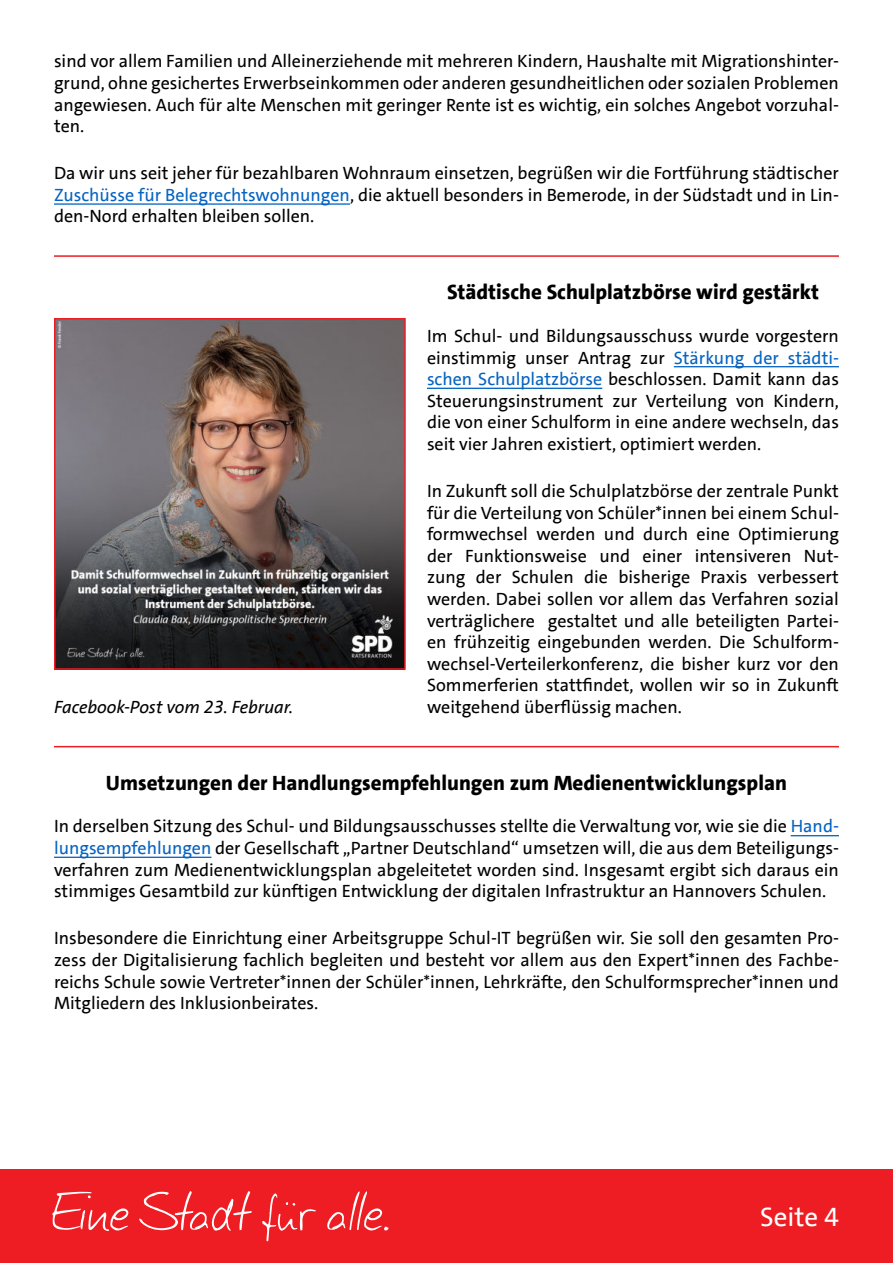
<style>
.page{position:relative;width:893px;height:1263px;background:#fff}
.page>*{position:absolute;margin:0;border:0;box-sizing:border-box;transform-origin:0 0}
.t1{font:27px "SPD The Sans";color:#fff}
.t2{font:800 21px "SPD The Sans";color:#000}
.t3{font:18px/21.6px "SPD The Sans";color:#000;text-align:justify}
.t4{font:italic 18px "SPD The Sans";color:#000}
.s1{color:#0563c1}
</style>
<div class="page">
<div style="left:0;top:1169px;width:893px;height:94px;background:#ee1d23"></div>
<svg style="left:52px;top:1192px;width:77px;height:39px"></svg>
<svg style="left:139px;top:1191px;width:113px;height:40px"></svg>
<svg style="left:262px;top:1193px;width:54px;height:48px"></svg>
<svg style="left:327px;top:1191px;width:62px;height:40px"></svg>
<hr style="left:54px;top:203px;width:296px;height:2px;background:#0563c1">
<hr style="left:54px;top:255px;width:785px;height:2px;background:#ee1d23">
<hr style="left:674px;top:366px;width:165px;height:1px;background:#0563c1">
<hr style="left:427px;top:388px;width:175px;height:1px;background:#0563c1">
<hr style="left:54px;top:746px;width:785px;height:1px;background:#ee1d23">
<hr style="left:791px;top:835px;width:48px;height:1px;background:#0563c1">
<hr style="left:54px;top:857px;width:157px;height:1px;background:#0563c1">
<img style="left:57px;top:321px;width:346px;height:346px">
<div style="left:54px;top:318px;width:352px;height:352px;border:2px solid #ee1d23"></div>
<p class="t3" style="left:54px;top:51px;width:786px">sind vor allem Familien und Alleinerziehende mit mehreren Kindern, Haushalte mit Migrationshinter&shy;grund, ohne gesichertes Erwerbseinkommen oder anderen gesundheitlichen oder sozialen Problemen angewiesen. Auch für alte Menschen mit geringer Rente ist es wichtig, ein solches Angebot vorzuhal&shy;ten.</p>
<p class="t3" style="left:54px;top:162px;width:786px">Da wir uns seit jeher für bezahlbaren Wohnraum einsetzen, begrüßen wir die Fortführung städtischer <span class="s1">Zuschüsse für Belegrechtswohnungen</span>, die aktuell besonders in Bemerode, in der Südstadt und in Lin&shy;den-Nord erhalten bleiben sollen.</p>
<p class="t4" style="left:54px;top:700px;width:241px">Facebook-Post vom 23. Februar.</p>
<p class="t2" style="left:447px;top:283px;width:373px">Städtische Schulplatzbörse wird gestärkt</p>
<p class="t3" style="left:427px;top:325px;width:413px">Im Schul- und Bildungsausschuss wurde vorgestern einstimmig unser Antrag zur <span class="s1">Stärkung der städti&shy;schen Schulplatzbörse</span> beschlossen. Damit kann das Steuerungsinstrument zur Verteilung von Kindern, die von einer Schulform in eine andere wechseln, das seit vier Jahren existiert, optimiert werden.</p>
<p class="t3" style="left:427px;top:480px;width:413px">In Zukunft soll die Schulplatzbörse der zentrale Punkt für die Verteilung von Schüler*innen bei einem Schul&shy;formwechsel werden und durch eine Optimierung der Funktionsweise und einer intensiveren Nut&shy;zung der Schulen die bisherige Praxis verbessert werden. Dabei sollen vor allem das Verfahren sozial verträglichere gestaltet und alle beteiligten Partei&shy;en frühzeitig eingebunden werden. Die Schulform&shy;wechsel-Verteilerkonferenz, die bisher kurz vor den Sommerferien stattfindet, wollen wir so in Zukunft weitgehend überflüssig machen.</p>
<p class="t2" style="left:106px;top:774px;width:682px">Umsetzungen der Handlungsempfehlungen zum Medienentwicklungsplan</p>
<p class="t3" style="left:54px;top:816px;width:786px">In derselben Sitzung des Schul- und Bildungsausschusses stellte die Verwaltung vor, wie sie die <span class="s1">Hand&shy;lungsempfehlungen</span> der Gesellschaft „Partner Deutschland“ umsetzen will, die aus dem Beteiligungs&shy;verfahren zum Medienentwicklungsplan abgeleitetet worden sind. Insgesamt ergibt sich daraus ein stimmiges Gesamtbild zur künftigen Entwicklung der digitalen Infrastruktur an Hannovers Schulen.</p>
<p class="t3" style="left:54px;top:928px;width:786px">Insbesondere die Einrichtung einer Arbeitsgruppe Schul-IT begrüßen wir. Sie soll den gesamten Pro&shy;zess der Digitalisierung fachlich begleiten und besteht vor allem aus den Expert*innen des Fachbe&shy;reichs Schule sowie Vertreter*innen der Schüler*innen, Lehrkräfte, den Schulformsprecher*innen und Mitgliedern des Inklusionbeirates.</p>
<h1 class="t1" style="left:760px;top:1200px;width:80px">Seite 4</h1>
</div>
